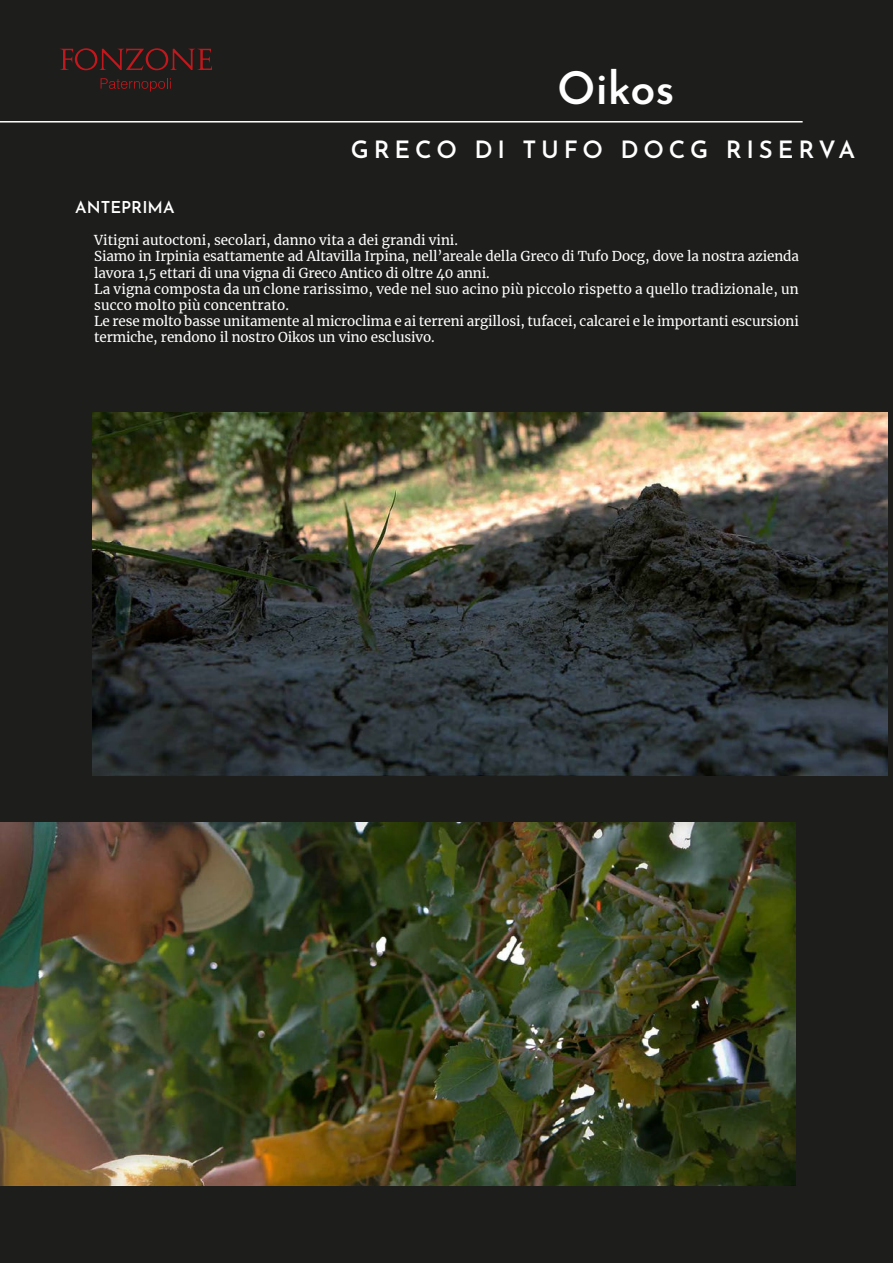
<style>
.page{position:relative;width:893px;height:1263px;background:#1d1d1b}
.page>*{position:absolute;margin:0;border:0;box-sizing:border-box;transform-origin:0 0}
.t1{font:100 45px "Josefin Sans";color:#fff}
.t2{font:100 24px "Josefin Sans";letter-spacing:.2em;color:#fff}
.t3{font:100 16.5px "Josefin Sans";color:#fff}
.t4{font:13.5px/16.2px "Merriweather";letter-spacing:-.01em;color:#fff}
</style>
<div class="page">
<hr style="left:0;top:121px;width:803px;height:2px;background:#fff">
<svg style="left:60px;top:48px;width:152px;height:22px"></svg>
<svg style="left:101px;top:78px;width:70px;height:14px"></svg>
<img style="left:0;top:823px;width:795px;height:362px">
<img style="left:92px;top:413px;width:795px;height:362px">
<p class="t3" style="left:75px;top:195px;width:101px">ANTEPRIMA</p>
<h1 class="t1" style="left:557px;top:55px;width:119px">Oikos</h1>
<h2 class="t2" style="left:351px;top:132px;width:506px">GRECO DI TUFO DOCG RISERVA</h2>
<p class="t4" style="left:94px;top:232px;width:706px">Vitigni autoctoni, secolari, danno vita a dei grandi vini.<br>Siamo in Irpinia esattamente ad Altavilla Irpina, nell’areale della Greco di Tufo Docg, dove la nostra azienda lavora 1,5 ettari di una vigna di Greco Antico di oltre 40 anni.<br>La vigna composta da un clone rarissimo, vede nel suo acino più piccolo rispetto a quello tradizionale, un succo molto più concentrato.<br>Le rese molto basse unitamente al microclima e ai terreni argillosi, tufacei, calcarei e le importanti escursioni termiche, rendono il nostro Oikos un vino esclusivo.</p>
</div>
